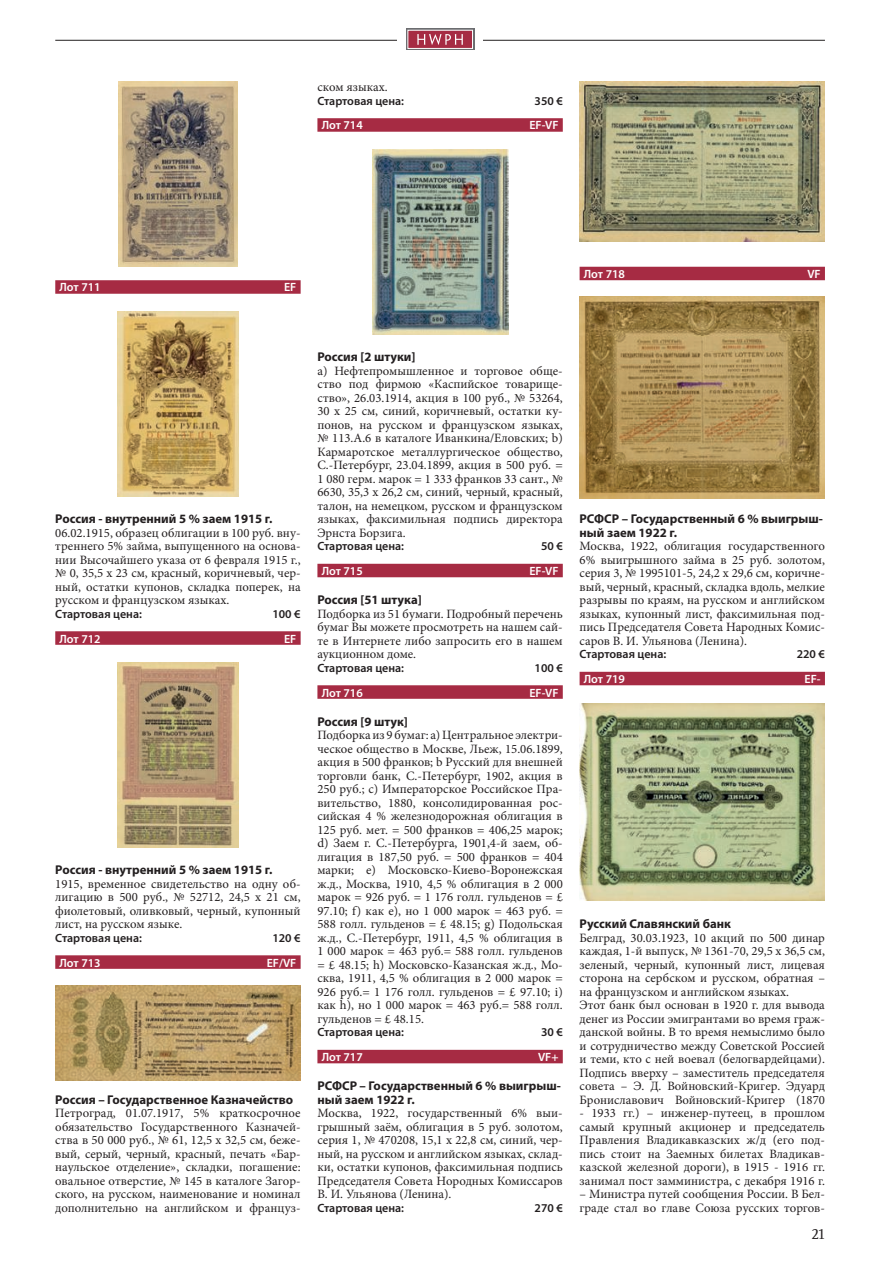
<style>
.page{position:relative;width:893px;height:1263px;background:#fff}
.page>*{position:absolute;margin:0;border:0;box-sizing:border-box;transform-origin:0 0}
.t1{font:15px "Scala Pro";color:#231f20}
.t2{font:12.75px/13.5px "Minion Pro";color:#231f20;text-align:justify}
.t3{font:700 12.75px/13.5px "Myriad Pro";color:#231f20}
.t4{font:600 12px "Myriad Pro";color:#231f20}
.t5{font:600 12px "Myriad Pro";color:#fff}
</style>
<div class="page">
<hr style="left:55px;top:40px;width:770px;height:1px;background:#231f20">
<div style="left:398px;top:26px;width:85px;height:27px;background:#fff"></div>
<div style="left:406px;top:29px;width:68px;height:21px;background:#cac4c6"></div>
<div style="left:408px;top:30px;width:65px;height:19px;background:#a62b43;border:1px solid #fff"></div>
<svg style="left:417px;top:34px;width:46px;height:11px"></svg>
<div style="left:580px;top:267px;width:245px;height:13px;background:#a62b43"></div>
<div style="left:580px;top:672px;width:245px;height:13px;background:#a62b43"></div>
<div style="left:317px;top:118px;width:246px;height:14px;background:#a62b43"></div>
<div style="left:317px;top:564px;width:246px;height:13px;background:#a62b43"></div>
<div style="left:317px;top:685px;width:246px;height:14px;background:#a62b43"></div>
<div style="left:317px;top:1050px;width:246px;height:13px;background:#a62b43"></div>
<div style="left:55px;top:280px;width:246px;height:14px;background:#a62b43"></div>
<div style="left:55px;top:631px;width:246px;height:14px;background:#a62b43"></div>
<div style="left:55px;top:955px;width:246px;height:14px;background:#a62b43"></div>
<img style="left:118px;top:82px;width:120px;height:185px">
<img style="left:118px;top:311px;width:120px;height:185px">
<img style="left:117px;top:662px;width:122px;height:185px">
<img style="left:55px;top:986px;width:246px;height:94px">
<img style="left:372px;top:149px;width:136px;height:185px">
<img style="left:580px;top:81px;width:245px;height:161px">
<img style="left:580px;top:297px;width:245px;height:201px">
<img style="left:580px;top:703px;width:245px;height:198px">
<p class="t2" style="left:317px;top:80px;width:72px">ском языках.</p>
<p class="t4" style="left:317px;top:93px;width:88px">Стартовая цена:</p>
<p class="t4" style="left:535px;top:93px;width:30px">350 €</p>
<p class="t5" style="left:322px;top:118px;width:43px">Лот 714</p>
<p class="t5" style="left:529px;top:118px;width:31px">EF-VF</p>
<p class="t5" style="left:60px;top:280px;width:43px">Лот 711</p>
<p class="t5" style="left:284px;top:280px;width:14px">EF</p>
<p class="t5" style="left:584px;top:266px;width:43px">Лот 718</p>
<p class="t5" style="left:807px;top:266px;width:15px">VF</p>
<p class="t3" style="left:55px;top:512px;width:219px">Россия - внутренний 5 % заем 1915 г.</p>
<p class="t2" style="left:55px;top:526px;width:247px">06.02.1915, образец облигации в 100 руб. вну&shy;треннего 5% займа, выпущенного на основа&shy;нии Высочайшего указа от 6 февраля 1915 г., № 0, 35,5 x 23 см, красный, коричневый, чер&shy;ный, остатки купонов, складка поперек, на русском и французском языках.</p>
<p class="t4" style="left:55px;top:606px;width:88px">Стартовая цена:</p>
<p class="t4" style="left:272px;top:606px;width:30px">100 €</p>
<p class="t5" style="left:60px;top:631px;width:43px">Лот 712</p>
<p class="t5" style="left:284px;top:631px;width:14px">EF</p>
<p class="t3" style="left:55px;top:863px;width:219px">Россия - внутренний 5 % заем 1915 г.</p>
<p class="t2" style="left:55px;top:877px;width:247px">1915, временное свидетельство на одну об&shy;лигацию в 500 руб., № 52712, 24,5 x 21 см, фиолетовый, оливковый, черный, купонный лист, на русском языке.</p>
<p class="t4" style="left:55px;top:930px;width:88px">Стартовая цена:</p>
<p class="t4" style="left:272px;top:930px;width:30px">120 €</p>
<p class="t5" style="left:60px;top:955px;width:43px">Лот 713</p>
<p class="t5" style="left:267px;top:955px;width:31px">EF/VF</p>
<p class="t3" style="left:55px;top:1092px;width:239px">Россия – Государственное Казначейство</p>
<p class="t2" style="left:55px;top:1106px;width:247px">Петроград, 01.07.1917, 5% краткосрочное обязательство Государственного Казначей&shy;ства в 50 000 руб., № 61, 12,5 x 32,5 см, беже&shy;вый, серый, черный, красный, печать «Бар&shy;наульское отделение», складки, погашение: овальное отверстие, № 145 в каталоге Загор&shy;ского, на русском, наименование и номинал дополнительно на английском и француз-</p>
<p class="t3" style="left:317px;top:350px;width:100px">Россия [2 штуки]</p>
<p class="t2" style="left:317px;top:364px;width:247px">а) Нефтепромышленное и торговое обще&shy;ство под фирмою «Каспийское товарище&shy;ство», 26.03.1914, акция в 100 руб., № 53264, 30 x 25 см, синий, коричневый, остатки ку&shy;понов, на русском и французском языках, № 113.A.6 в каталоге Иванкина/Еловских; b)<br>Кармаротское металлургическое общество, С.-Петербург, 23.04.1899, акция в 500 руб. = 1 080 герм. марок = 1 333 франков 33 сант., № 6630, 35,3 x 26,2 см, синий, черный, красный, талон, на немецком, русском и французском языках, факсимильная подпись директора Эрнста Борзига.</p>
<p class="t4" style="left:317px;top:539px;width:88px">Стартовая цена:</p>
<p class="t4" style="left:541px;top:539px;width:23px">50 €</p>
<p class="t5" style="left:322px;top:563px;width:43px">Лот 715</p>
<p class="t5" style="left:529px;top:563px;width:31px">EF-VF</p>
<p class="t3" style="left:317px;top:593px;width:106px">Россия [51 штука]</p>
<p class="t2" style="left:317px;top:607px;width:247px">Подборка из 51 бумаги. Подробный перечень бумаг Вы можете просмотреть на нашем сай&shy;те в Интернете либо запросить его в нашем аукционном доме.</p>
<p class="t4" style="left:317px;top:660px;width:88px">Стартовая цена:</p>
<p class="t4" style="left:535px;top:660px;width:30px">100 €</p>
<p class="t5" style="left:322px;top:685px;width:43px">Лот 716</p>
<p class="t5" style="left:529px;top:685px;width:31px">EF-VF</p>
<p class="t3" style="left:317px;top:714px;width:92px">Россия [9 штук]</p>
<p class="t2" style="left:317px;top:728px;width:247px">Подборка из 9 бумаг: а) Центральное электри&shy;ческое общество в Москве, Льеж, 15.06.1899, акция в 500 франков; b Русский для внешней торговли банк, С.-Петербург, 1902, акция в 250 руб.; с) Императорское Российское Пра&shy;вительство, 1880, консолидированная рос&shy;сийская 4 % железнодорожная облигация в 125 руб. мет. = 500 франков = 406,25 марок; d) Заем г. С.-Петербурга, 1901,4-й заем, об&shy;лигация в 187,50 руб. = 500 франков = 404 марки; е) Московско-Киево-Воронежская ж.д., Москва, 1910, 4,5 % облигация в 2 000 марок = 926 руб. = 1 176 голл. гульденов = £ 97.10; f) как е), но 1 000 марок = 463 руб. = 588 голл. гульденов = £ 48.15; g) Подольская ж.д., С.-Петербург, 1911, 4,5 % облигация в 1 000 марок = 463 руб.= 588 голл. гульденов = £ 48.15; h) Московско-Казанская ж.д., Мо&shy;сква, 1911, 4,5 % облигация в 2 000 марок = 926 руб.= 1 176 голл. гульденов = £ 97.10; i) как h), но 1 000 марок = 463 руб.= 588 голл. гульденов = £ 48.15.</p>
<p class="t4" style="left:317px;top:1025px;width:88px">Стартовая цена:</p>
<p class="t4" style="left:541px;top:1025px;width:23px">30 €</p>
<p class="t5" style="left:322px;top:1049px;width:43px">Лот 717</p>
<p class="t5" style="left:538px;top:1049px;width:22px">VF+</p>
<p class="t3" style="left:317px;top:1079px;width:245px">РСФСР – Государственный 6 % выигрыш&shy;ный заем 1922 г.</p>
<p class="t2" style="left:317px;top:1106px;width:247px">Москва, 1922, государственный 6% выи&shy;грышный заём, облигация в 5 руб. золотом, серия 1, № 470208, 15,1 x 22,8 см, синий, чер&shy;ный, на русском и английском языках, склад&shy;ки, остатки купонов, факсимильная подпись Председателя Совета Нородных Комиссаров В. И. Ульянова (Ленина).</p>
<p class="t4" style="left:317px;top:1200px;width:88px">Стартовая цена:</p>
<p class="t4" style="left:535px;top:1200px;width:30px">270 €</p>
<p class="t3" style="left:580px;top:512px;width:245px">РСФСР – Государственный 6 % выигрыш&shy;ный заем 1922 г.</p>
<p class="t2" style="left:580px;top:539px;width:247px">Москва, 1922, облигация государственного 6% выигрышного займа в 25 руб. золотом, серия 3, № 1995101-5, 24,2 x 29,6 см, коричне&shy;вый, черный, красный, складка вдоль, мелкие разрывы по краям, на русском и английском языках, купонный лист, факсимильная под&shy;пись Председателя Совета Народных Комис&shy;саров В. И. Ульянова (Ленина).</p>
<p class="t4" style="left:580px;top:647px;width:88px">Стартовая цена:</p>
<p class="t4" style="left:797px;top:647px;width:30px">220 €</p>
<p class="t5" style="left:584px;top:671px;width:43px">Лот 719</p>
<p class="t5" style="left:805px;top:671px;width:18px">EF-</p>
<p class="t3" style="left:580px;top:917px;width:153px">Русский Славянский банк</p>
<p class="t2" style="left:580px;top:931px;width:247px;text-align:left">Белград, 30.03.1923, 10 акций по 500 динар каждая, 1-й выпуск, № 1361-70, 29,5 x 36,5 см, зеленый, черный, купонный лист, лицевая сторона на сербском и русском, обратная – на французском и английском языках.<br>Этот банк был основан в 1920 г. для вывода денег из России эмигрантами во время граж&shy;данской войны. В то время немыслимо было и сотрудничество между Советской Россией и теми, кто с ней воевал (белогвардейцами).<br>Подпись вверху – заместитель председателя совета – Э. Д. Войновский-Кригер. Эдуард Брониславович Войновский-Кригер (1870</p>
<p class="t2" style="left:580px;top:1106px;width:247px">- 1933 гг.) – инженер-путеец, в прошлом самый крупный акционер и председатель Правления Владикавказских ж/д (его под&shy;пись стоит на Заемных билетах Владикав&shy;казской железной дороги), в 1915 - 1916 гг. занимал пост замминистра, с декабря 1916 г.</p>
<p class="t2" style="left:580px;top:1187px;width:247px">– Министра путей сообщения России. В Бел&shy;граде стал во главе Союза русских торгов-</p>
<p class="t1" style="left:811px;top:1225px;width:15px">21</p>
</div>
